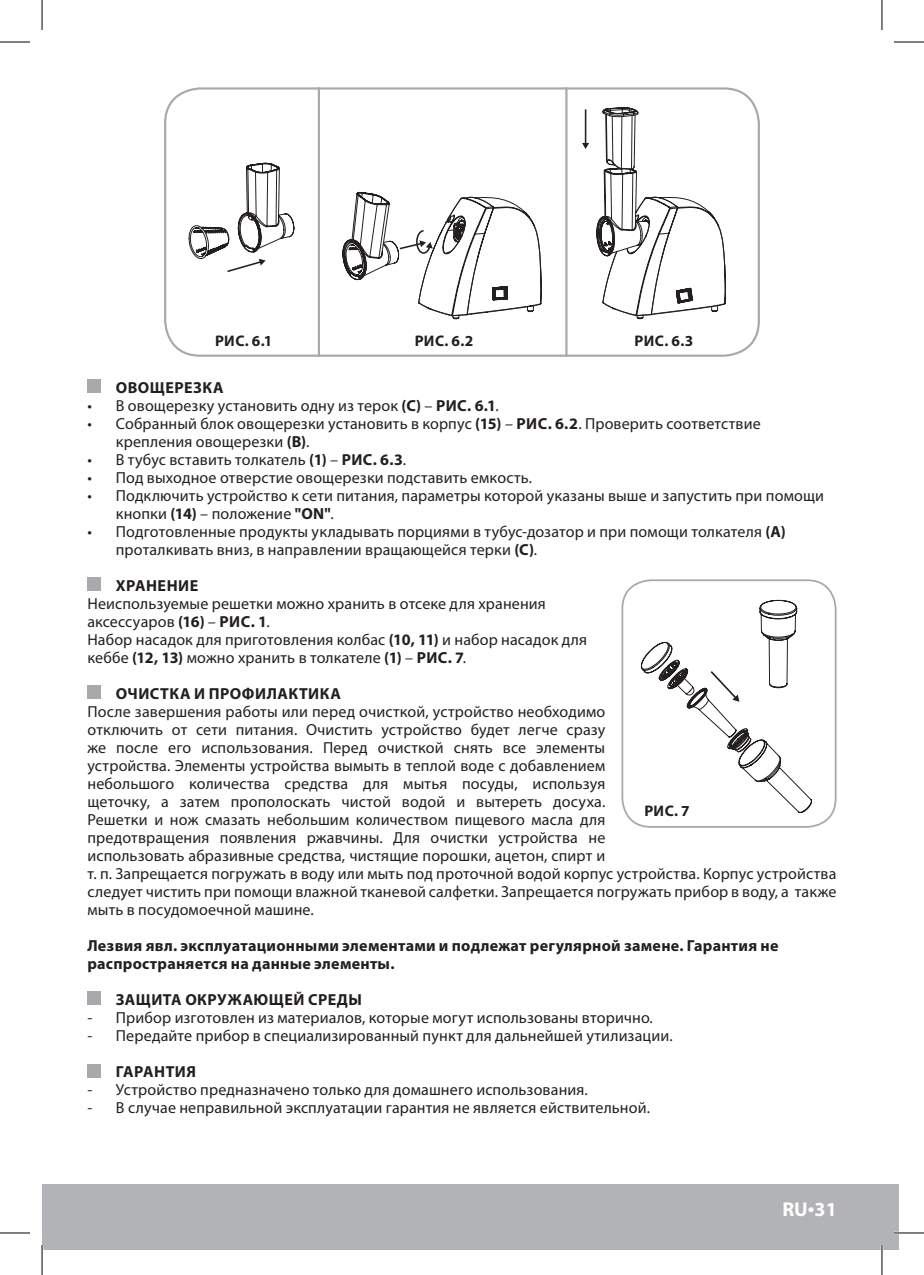
<style>
.page{position:relative;width:924px;height:1275px;background:#fff}
.page>*{position:absolute;margin:0;border:0;box-sizing:border-box;transform-origin:0 0}
.t1{font:700 20px "Myriad Pro";color:#fffefc}
.t2{font:16px/18px "Myriad Pro";letter-spacing:.01em;color:#231f20}
.t3{font:700 16px/18px "Myriad Pro";letter-spacing:.02em;color:#231f20}
.t4{font:700 15.4px "Myriad Pro";letter-spacing:.025em;color:#231f20}
.s1{font-weight:700}
.s2{font-weight:400;font-size:24px;color:#fff}
</style>
<div class="page">
<div style="left:42px;top:1184px;width:856px;height:66px;background:#b2b3b7"></div>
<div style="left:164px;top:87px;width:595px;height:270px;border:2px solid #a8a9ad;border-radius:35px"></div>
<hr style="left:317px;top:87px;width:3px;height:270px;background:#a8a9ad">
<hr style="left:565px;top:87px;width:2px;height:270px;background:#a8a9ad">
<svg style="left:582px;top:107px;width:143px;height:178px"></svg>
<svg style="left:491px;top:285px;width:259px;height:541px"></svg>
<svg style="left:189px;top:163px;width:352px;height:156px"></svg>
<div style="left:87px;top:380px;width:13px;height:13px;background:#a8a9ad"></div>
<div style="left:87px;top:578px;width:13px;height:13px;background:#a8a9ad"></div>
<div style="left:87px;top:686px;width:13px;height:13px;background:#a8a9ad"></div>
<div style="left:87px;top:992px;width:13px;height:13px;background:#a8a9ad"></div>
<div style="left:87px;top:1064px;width:13px;height:13px;background:#a8a9ad"></div>
<svg style="left:638px;top:599px;width:173px;height:214px"></svg>
<div style="left:621px;top:579px;width:215px;height:249px;border:2px solid #a8a9ad;border-radius:29px"></div>
<hr style="left:893px;top:1231px;width:30px;height:3px;background:#fff">
<hr style="left:880px;top:1245px;width:2px;height:30px;background:#fff">
<hr style="left:0;top:42px;width:30px;height:1px;background:#000">
<hr style="left:893px;top:42px;width:30px;height:1px;background:#000">
<hr style="left:0;top:1232px;width:30px;height:1px;background:#000">
<hr style="left:893px;top:1232px;width:30px;height:1px;background:#000">
<hr style="left:42px;top:0;width:1px;height:30px;background:#000">
<hr style="left:42px;top:1245px;width:1px;height:30px;background:#000">
<hr style="left:881px;top:0;width:1px;height:30px;background:#000">
<hr style="left:881px;top:1245px;width:1px;height:30px;background:#000">
<p class="t4" style="left:215px;top:331px;width:59px">РИС. 6.1</p>
<p class="t4" style="left:414px;top:331px;width:60px">РИС. 6.2</p>
<p class="t4" style="left:634px;top:331px;width:60px">РИС. 6.3</p>
<p class="t3" style="left:116px;top:378px;width:109px">ОВОЩЕРЕЗКА</p>
<p class="t2" style="left:87px;top:396px;width:413px">• В овощерезку установить одну из терок <span class="s1">(C)</span> – <span class="s1">РИС. 6.1</span>.</p>
<p class="t2" style="left:116px;top:414px;width:646px;text-indent:-28px">• Собранный блок овощерезки установить в корпус <span class="s1">(15)</span> – <span class="s1">РИС. 6.2</span>. Проверить соответствие крепления овощерезки <span class="s1">(B)</span>.</p>
<p class="t2" style="left:87px;top:450px;width:320px">• В тубус вставить толкатель <span class="s1">(1)</span> – <span class="s1">РИС. 6.3</span>.</p>
<p class="t2" style="left:87px;top:468px;width:446px">• Под выходное отверстие овощерезки подставить емкость.</p>
<p class="t2" style="left:116px;top:486px;width:709px;text-indent:-28px">• Подключить устройство к сети питания, параметры которой указаны выше и запустить при помощи кнопки <span class="s1">(14)</span> – положение <span class="s1">"ON"</span>.</p>
<p class="t2" style="left:116px;top:522px;width:671px;text-indent:-28px">• Подготовленные продукты укладывать порциями в тубус-дозатор и при помощи толкателя <span class="s1">(A) </span>проталкивать вниз, в направлении вращающейся терки <span class="s1">(C)</span>.</p>
<p class="t3" style="left:116px;top:576px;width:84px">ХРАНЕНИЕ</p>
<p class="t2" style="left:87px;top:594px;width:501px">Неиспользуемые решетки можно хранить в отсеке для хранения аксессуаров <span class="s1">(16)</span> – <span class="s1">РИС. 1</span>.<br>Набор насадок для приготовления колбас <span class="s1">(10, 11)</span> и набор насадок для кеббе <span class="s1">(12, 13)</span> можно хранить в толкателе <span class="s1">(1)</span> – <span class="s1">РИС. 7</span>.</p>
<p class="t3" style="left:116px;top:684px;width:226px">ОЧИСТКА И ПРОФИЛАКТИКА</p>
<p class="t2" style="left:87px;top:702px;width:750px">После завершения работы или перед очисткой, устройство необходимо<br>отключить от сети питания. Очистить устройство будет легче сразу<br>же после его использования. Перед очисткой снять все элементы<br>устройства. Элементы устройства вымыть в теплой воде с добавлением<br>небольшого количества средства для мытья посуды, используя<br>щеточку, а затем прополоскать чистой водой и вытереть досуха.<br>Решетки и нож смазать небольшим количеством пищевого масла для<br>предотвращения появления ржавчины. Для очистки устройства не<br>использовать абразивные средства, чистящие порошки, ацетон, спирт и<br>т. п. Запрещается погружать в воду или мыть под проточной водой корпус устройства. Корпус устройства следует чистить при помощи влажной тканевой салфетки. Запрещается погружать прибор в воду, а также мыть в посудомоечной машине.</p>
<p class="t3" style="left:87px;top:936px;width:692px">Лезвия явл. эксплуатационными элементами и подлежат регулярной замене. Гарантия не распространяется на данные элементы.</p>
<p class="t3" style="left:116px;top:990px;width:248px">ЗАЩИТА ОКРУЖАЮЩЕЙ СРЕДЫ</p>
<p class="t2" style="left:87px;top:1008px;width:566px">- Прибор изготовлен из материалов, которые могут использованы вторично.</p>
<p class="t2" style="left:87px;top:1026px;width:586px">- Передайте прибор в специализированный пункт для дальнейшей утилизации.</p>
<p class="t3" style="left:116px;top:1062px;width:82px">ГАРАНТИЯ</p>
<p class="t2" style="left:87px;top:1080px;width:501px">- Устройство предназначено только для домашнего использования.</p>
<p class="t2" style="left:87px;top:1098px;width:564px">- В случае неправильной эксплуатации гарантия не является ействительной.</p>
<p class="t4" style="left:644px;top:800px;width:47px">РИС. 7</p>
<p class="t1" style="left:782px;top:1196px;width:56px">RU<span class="s2">•</span>31</p>
</div>
